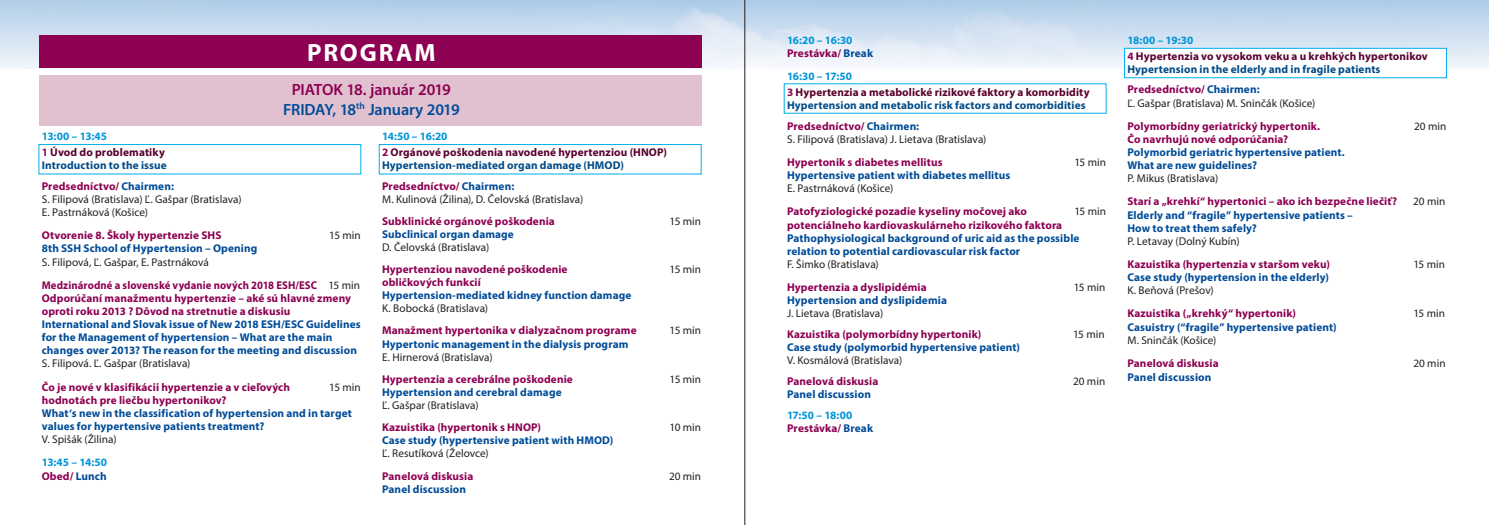
<style>
.page{position:relative;width:1489px;height:525px;background:#fff}
.page>*{position:absolute;margin:0;border:0;box-sizing:border-box;transform-origin:0 0}
.t1{font:700 25px "Myriad Pro";letter-spacing:.075em;color:#fff}
.t2{font:600 16.25px/19.5px "Myriad Pro";letter-spacing:-.01em;color:#014c98;text-align:center}
.t3{font:700 11.25px/13.1px "Myriad Pro";letter-spacing:.01em;color:#014c98}
.t4{font:700 11.25px/13.1px "Myriad Pro";letter-spacing:.01em;color:#8d0052}
.t5{font:11.25px/13.1px "Myriad Pro";color:#231f20}
.t6{font:700 11.25px/20.6px "Myriad Pro";letter-spacing:.01em;color:#004c88}
.t7{font:700 11.25px/15.6px "Myriad Pro";letter-spacing:.01em;color:#59002c}
.t8{font:700 11.25px/23.1px "Myriad Pro";letter-spacing:.01em;color:#8d0052;scale:.95 1}
.t9{font:700 11.25px/13.1px "Myriad Pro";letter-spacing:.01em;color:#0095d9}
.s1{color:#8d0052}
.s2{color:#0095d9}
.s3{color:#014c98}
.s4{font-weight:400;color:#231f20}
</style>
<div class="page">
<img style="left:0;top:0;width:1488px;height:68px">
<div style="left:39px;top:35px;width:662px;height:33px;background:#8d0052"></div>
<div style="left:39px;top:75px;width:662px;height:51px;background:#e1c1d0"></div>
<div style="left:39px;top:144px;width:322px;height:30px;border:1px solid #00aeef"></div>
<div style="left:379px;top:144px;width:322px;height:30px;border:1px solid #00aeef"></div>
<div style="left:1124px;top:48px;width:322px;height:30px;background:#fff"></div>
<div style="left:1124px;top:48px;width:322px;height:30px;border:1px solid #00aeef"></div>
<hr style="left:744px;top:0;width:1px;height:524px;background:#231f20">
<h1 class="t1" style="left:307px;top:36px;width:130px">PROGRAM</h1>
<h2 class="t2" style="left:283px;top:79px;width:178px"><span class="s1">PIATOK 18. január 2019<br></span>FRIDAY, 18<sup>th</sup> January 2019</h2>
<p class="t7" style="left:42px;top:128px;width:125px"><span class="s2">13:00 – 13:45<br></span><span class="s1">1</span> Úvod do problematiky</p>
<p class="t6" style="left:42px;top:154px;width:134px">Introduction to the issue<br><span class="s1">Predsedníctvo/</span> <span class="s3">Chairmen:</span></p>
<p class="t5" style="left:42px;top:192px;width:201px">S. Filipová (Bratislava) Ľ. Gašpar (Bratislava)<br>E. Pastrnáková (Košice)</p>
<p class="t4" style="left:42px;top:228px;width:181px">Otvorenie 8. Školy hypertenzie SHS</p>
<p class="t5" style="left:329px;top:228px;width:33px">15 min</p>
<p class="t3" style="left:42px;top:241px;width:217px">8th SSH School of Hypertension – Opening</p>
<p class="t8" style="left:42px;top:249px;width:336px"><span class="s4">S. Filipová, Ľ. Gašpar, E. Pastrnáková<br></span>Medzinárodné a slovenské vydanie nových 2018 ESH/ESC <span class="s4">15 min</span></p>
<p class="t4" style="left:42px;top:291px;width:311px">Odporúčaní manažmentu hypertenzie – aké sú hlavné zmeny oproti roku 2013 ? Dôvod na stretnutie a diskusiu</p>
<p class="t3" style="left:42px;top:317px;width:320px">International and Slovak issue of New 2018 ESH/ESC Guidelines for the Management of hypertension – What are the main changes over 2013? The reason for the meeting and discussion</p>
<p class="t5" style="left:42px;top:357px;width:150px">S. Filipová. Ľ. Gašpar (Bratislava)</p>
<p class="t4" style="left:42px;top:379px;width:250px">Čo je nové v klasifikácii hypertenzie a v cieľových</p>
<p class="t5" style="left:329px;top:380px;width:33px">15 min</p>
<p class="t4" style="left:42px;top:393px;width:186px">hodnotách pre liečbu hypertonikov?</p>
<p class="t3" style="left:42px;top:406px;width:312px">What‘s new in the classification of hypertension and in target values for hypertensive patients treatment?</p>
<p class="t5" style="left:42px;top:432px;width:76px">V. Spišák (Žilina)</p>
<p class="t9" style="left:42px;top:455px;width:67px">13:45 – 14:50<br><span class="s1">Obed/</span> <span class="s3">Lunch</span></p>
<p class="t7" style="left:382px;top:128px;width:286px"><span class="s2">14:50 – 16:20<br></span><span class="s1">2</span> Orgánové poškodenia navodené hypertenziou (HNOP)</p>
<p class="t6" style="left:382px;top:155px;width:243px">Hypertension-mediated organ damage (HMOD)<br><span class="s1">Predsedníctvo/</span> <span class="s3">Chairmen:</span></p>
<p class="t5" style="left:382px;top:192px;width:203px">M. Kulinová (Žilina), D. Čelovská (Bratislava)</p>
<p class="t4" style="left:382px;top:214px;width:174px">Subklinické orgánové poškodenia</p>
<p class="t5" style="left:669px;top:214px;width:33px">15 min</p>
<p class="t3" style="left:382px;top:227px;width:133px">Subclinical organ damage</p>
<p class="t5" style="left:382px;top:240px;width:109px">D. Čelovská (Bratislava)</p>
<p class="t4" style="left:382px;top:262px;width:187px">Hypertenziou navodené poškodenie</p>
<p class="t5" style="left:669px;top:262px;width:33px">15 min</p>
<p class="t4" style="left:382px;top:275px;width:100px">obličkových funkcií</p>
<p class="t3" style="left:382px;top:288px;width:251px">Hypertension-mediated kidney function damage</p>
<p class="t5" style="left:382px;top:302px;width:107px">K. Bobocká (Bratislava)</p>
<p class="t4" style="left:382px;top:323px;width:256px">Manažment hypertonika v dialyzačnom programe</p>
<p class="t5" style="left:669px;top:323px;width:33px">15 min</p>
<p class="t3" style="left:382px;top:336px;width:248px">Hypertonic management in the dialysis program</p>
<p class="t5" style="left:382px;top:350px;width:112px">E. Hirnerová (Bratislava)</p>
<p class="t4" style="left:382px;top:371px;width:192px">Hypertenzia a cerebrálne poškodenie</p>
<p class="t5" style="left:669px;top:372px;width:33px">15 min</p>
<p class="t3" style="left:382px;top:385px;width:181px">Hypertension and cerebral damage</p>
<p class="t5" style="left:382px;top:398px;width:98px">Ľ. Gašpar (Bratislava)</p>
<p class="t4" style="left:382px;top:420px;width:160px">Kazuistika (hypertonik s HNOP)</p>
<p class="t5" style="left:669px;top:420px;width:33px">10 min</p>
<p class="t3" style="left:382px;top:433px;width:233px">Case study (hypertensive patient with HMOD)</p>
<p class="t5" style="left:382px;top:446px;width:108px">Ľ. Resutíková (Želovce)</p>
<p class="t4" style="left:382px;top:469px;width:93px">Panelová diskusia</p>
<p class="t5" style="left:669px;top:469px;width:34px">20 min</p>
<p class="t3" style="left:382px;top:482px;width:85px">Panel discussion</p>
<p class="t9" style="left:787px;top:33px;width:88px">16:20 – 16:30<br><span class="s1">Prestávka/</span> <span class="s3">Break</span></p>
<p class="t7" style="left:787px;top:68px;width:304px"><span class="s2">16:30 – 17:50<br></span><span class="s1">3</span> Hypertenzia a metabolické rizikové faktory a komorbidity</p>
<p class="t6" style="left:787px;top:94px;width:300px">Hypertension and metabolic risk factors and comorbidities<br><span class="s1">Predsedníctvo/</span> <span class="s3">Chairmen:</span></p>
<p class="t5" style="left:787px;top:132px;width:201px">S. Filipová (Bratislava) J. Lietava (Bratislava)</p>
<p class="t4" style="left:787px;top:155px;width:157px">Hypertonik s diabetes mellitus</p>
<p class="t5" style="left:1074px;top:155px;width:33px">15 min</p>
<p class="t3" style="left:787px;top:168px;width:225px">Hypertensive patient with diabetes mellitus</p>
<p class="t5" style="left:787px;top:182px;width:108px">E. Pastrnáková (Košice)</p>
<p class="t4" style="left:787px;top:204px;width:241px">Patofyziologické pozadie kyseliny močovej ako</p>
<p class="t5" style="left:1074px;top:205px;width:33px">15 min</p>
<p class="t4" style="left:787px;top:218px;width:277px">potenciálneho kardiovaskulárneho rizikového faktora</p>
<p class="t3" style="left:787px;top:231px;width:294px">Pathophysiological background of uric aid as the possible relation to potential cardiovascular risk factor</p>
<p class="t5" style="left:787px;top:257px;width:93px">F. Šimko (Bratislava)</p>
<p class="t4" style="left:787px;top:280px;width:141px">Hypertenzia a dyslipidémia</p>
<p class="t5" style="left:1073px;top:280px;width:33px">15 min</p>
<p class="t3" style="left:787px;top:293px;width:161px">Hypertension and dyslipidemia</p>
<p class="t5" style="left:787px;top:307px;width:98px">J. Lietava (Bratislava)</p>
<p class="t4" style="left:787px;top:327px;width:196px">Kazuistika (polymorbídny hypertonik)</p>
<p class="t5" style="left:1073px;top:327px;width:33px">15 min</p>
<p class="t3" style="left:787px;top:340px;width:234px">Case study (polymorbid hypertensive patient)</p>
<p class="t5" style="left:787px;top:353px;width:117px">V. Kosmálová (Bratislava)</p>
<p class="t4" style="left:787px;top:374px;width:93px">Panelová diskusia</p>
<p class="t5" style="left:1073px;top:374px;width:34px">20 min</p>
<p class="t3" style="left:787px;top:387px;width:85px">Panel discussion</p>
<p class="t9" style="left:787px;top:408px;width:88px">17:50 – 18:00<br><span class="s1">Prestávka/</span> <span class="s3">Break</span></p>
<p class="t7" style="left:1127px;top:32px;width:302px"><span class="s2">18:00 – 19:30<br></span><span class="s1">4</span> Hypertenzia vo vysokom veku a u krehkých hypertonikov</p>
<p class="t6" style="left:1127px;top:58px;width:254px">Hypertension in the elderly and in fragile patients<br><span class="s1">Predsedníctvo/</span> <span class="s3">Chairmen:</span></p>
<p class="t5" style="left:1127px;top:96px;width:189px">Ľ. Gašpar (Bratislava) M. Sninčák (Košice)</p>
<p class="t4" style="left:1127px;top:119px;width:194px">Polymorbídny geriatrický hypertonik.</p>
<p class="t5" style="left:1414px;top:119px;width:34px">20 min</p>
<p class="t4" style="left:1127px;top:132px;width:162px">Čo navrhujú nové odporúčania?</p>
<p class="t3" style="left:1127px;top:145px;width:219px">Polymorbid geriatric hypertensive patient.<br>What are new guidelines?</p>
<p class="t5" style="left:1127px;top:172px;width:92px">P. Mikus (Bratislava)</p>
<p class="t4" style="left:1127px;top:194px;width:271px">Starí a „krehkí“ hypertonici – ako ich bezpečne liečiť?</p>
<p class="t5" style="left:1412px;top:195px;width:34px">20 min</p>
<p class="t3" style="left:1127px;top:208px;width:227px">Elderly and “fragile” hypertensive patients –<br>How to treat them safely?</p>
<p class="t5" style="left:1127px;top:234px;width:114px">P. Letavay (Dolný Kubín)</p>
<p class="t4" style="left:1127px;top:257px;width:204px">Kazuistika (hypertenzia v staršom veku)</p>
<p class="t5" style="left:1413px;top:257px;width:33px">15 min</p>
<p class="t3" style="left:1127px;top:270px;width:203px">Case study (hypertension in the elderly)</p>
<p class="t5" style="left:1127px;top:283px;width:88px">K. Beňová (Prešov)</p>
<p class="t4" style="left:1127px;top:306px;width:170px">Kazuistika („krehký“ hypertonik)</p>
<p class="t5" style="left:1413px;top:307px;width:33px">15 min</p>
<p class="t3" style="left:1127px;top:320px;width:211px">Casuistry (“fragile” hypertensive patient)</p>
<p class="t5" style="left:1127px;top:333px;width:90px">M. Sninčák (Košice)</p>
<p class="t4" style="left:1127px;top:356px;width:93px">Panelová diskusia</p>
<p class="t5" style="left:1413px;top:356px;width:34px">20 min</p>
<p class="t3" style="left:1127px;top:370px;width:85px">Panel discussion</p>
</div>
